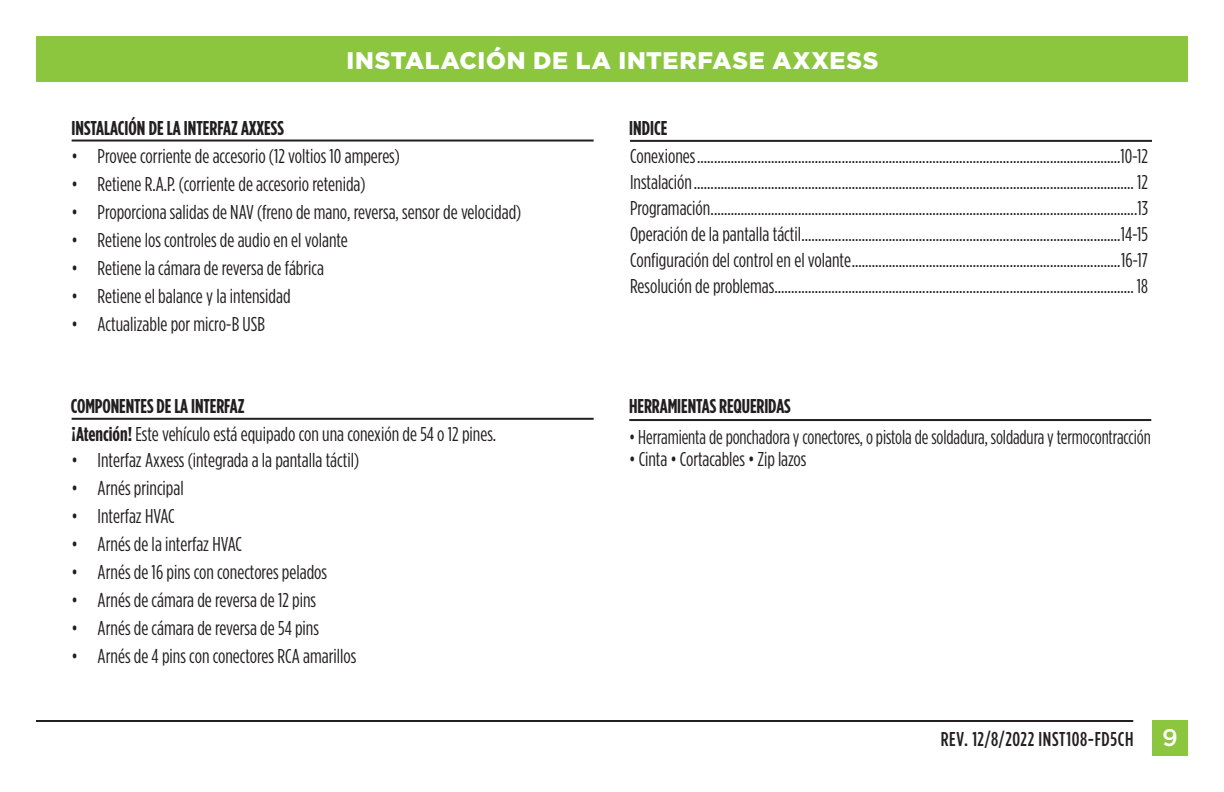
<style>
.page{position:relative;width:1224px;height:792px;background:#fff}
.page>*{position:absolute;margin:0;border:0;box-sizing:border-box;transform-origin:0 0}
.t1{font:900 24px "Gotham";letter-spacing:.03em;color:#fff}
.t2{font:500 24px "Gotham";color:#fff}
.t3{font:20px/26px "Gotham Condensed";color:#231f20;text-align:justify}
.t4{font:20px "Gotham Condensed";color:#231f20;scale:.95 1}
.t5{font:700 20px "Gotham Condensed";letter-spacing:-.005em;color:#231f20}
.t6{font:500 20px "Gotham Condensed";letter-spacing:.03em;color:#231f20}
.s1{font-weight:700}
</style>
<div class="page">
<hr style="left:36px;top:720px;width:1097px;height:2px;background:#231f20">
<div style="left:36px;top:36px;width:1152px;height:45px;background:#8bc63e"></div>
<hr style="left:72px;top:140px;width:522px;height:2px;background:#231f20">
<hr style="left:629px;top:419px;width:522px;height:2px;background:#231f20">
<hr style="left:72px;top:418px;width:522px;height:2px;background:#231f20">
<hr style="left:630px;top:140px;width:522px;height:2px;background:#231f20">
<div style="left:1152px;top:720px;width:36px;height:36px;background:#8bc63e"></div>
<p class="t5" style="left:72px;top:117px;width:214px">INSTALACIÓN DE LA INTERFAZ AXXESS</p>
<p class="t1" style="left:346px;top:47px;width:534px">INSTALACIÓN DE LA INTERFASE AXXESS</p>
<p class="t5" style="left:629px;top:117px;width:40px">INDICE</p>
<p class="t3" style="left:72px;top:143px;width:330px">• Provee corriente de accesorio (12 voltios 10 amperes)</p>
<p class="t3" style="left:72px;top:171px;width:295px">• Retiene R.A.P. (corriente de accesorio retenida)</p>
<p class="t3" style="left:72px;top:199px;width:451px">• Proporciona salidas de NAV (freno de mano, reversa, sensor de velocidad)</p>
<p class="t3" style="left:72px;top:227px;width:278px">• Retiene los controles de audio en el volante</p>
<p class="t3" style="left:72px;top:255px;width:254px">• Retiene la cámara de reversa de fábrica</p>
<p class="t3" style="left:72px;top:283px;width:220px">• Retiene el balance y la intensidad</p>
<p class="t3" style="left:72px;top:311px;width:195px">• Actualizable por micro-B USB</p>
<p class="t3" style="left:630px;top:143px;width:520px">Conexiones..............................................................................................................................10-12<br>Instalación................................................................................................................................... 12<br>Programación...............................................................................................................................13<br>Operación de la pantalla táctil...............................................................................................14-15<br>Configuración del control en el volante................................................................................16-17<br>Resolución de problemas........................................................................................................... 18</p>
<p class="t5" style="left:71px;top:394px;width:175px">COMPONENTES DE LA INTERFAZ</p>
<p class="t3" style="left:72px;top:421px;width:426px"><span class="s1">¡Atención!</span> Este vehículo está equipado con una conexión de 54 o 12 pines.</p>
<p class="t3" style="left:72px;top:447px;width:289px">• Interfaz Axxess (integrada a la pantalla táctil)</p>
<p class="t3" style="left:72px;top:475px;width:114px">• Arnés principal</p>
<p class="t3" style="left:72px;top:503px;width:105px">• Interfaz HVAC</p>
<p class="t3" style="left:72px;top:531px;width:172px">• Arnés de la interfaz HVAC</p>
<p class="t3" style="left:72px;top:559px;width:257px">• Arnés de 16 pins con conectores pelados</p>
<p class="t3" style="left:72px;top:587px;width:246px">• Arnés de cámara de reversa de 12 pins</p>
<p class="t3" style="left:72px;top:615px;width:249px">• Arnés de cámara de reversa de 54 pins</p>
<p class="t3" style="left:72px;top:643px;width:286px">• Arnés de 4 pins con conectores RCA amarillos</p>
<p class="t5" style="left:629px;top:395px;width:163px">HERRAMIENTAS REQUERIDAS</p>
<p class="t4" style="left:629px;top:426px;width:550px">• Herramienta de ponchadora y conectores, o pistola de soldadura, soldadura y termocontracción</p>
<p class="t3" style="left:629px;top:446px;width:179px">• Cinta • Cortacables • Zip lazos</p>
<p class="t6" style="left:941px;top:728px;width:194px">REV. 12/8/2022 INST108-FD5CH</p>
<p class="t2" style="left:1162px;top:724px;width:17px">9</p>
</div>
